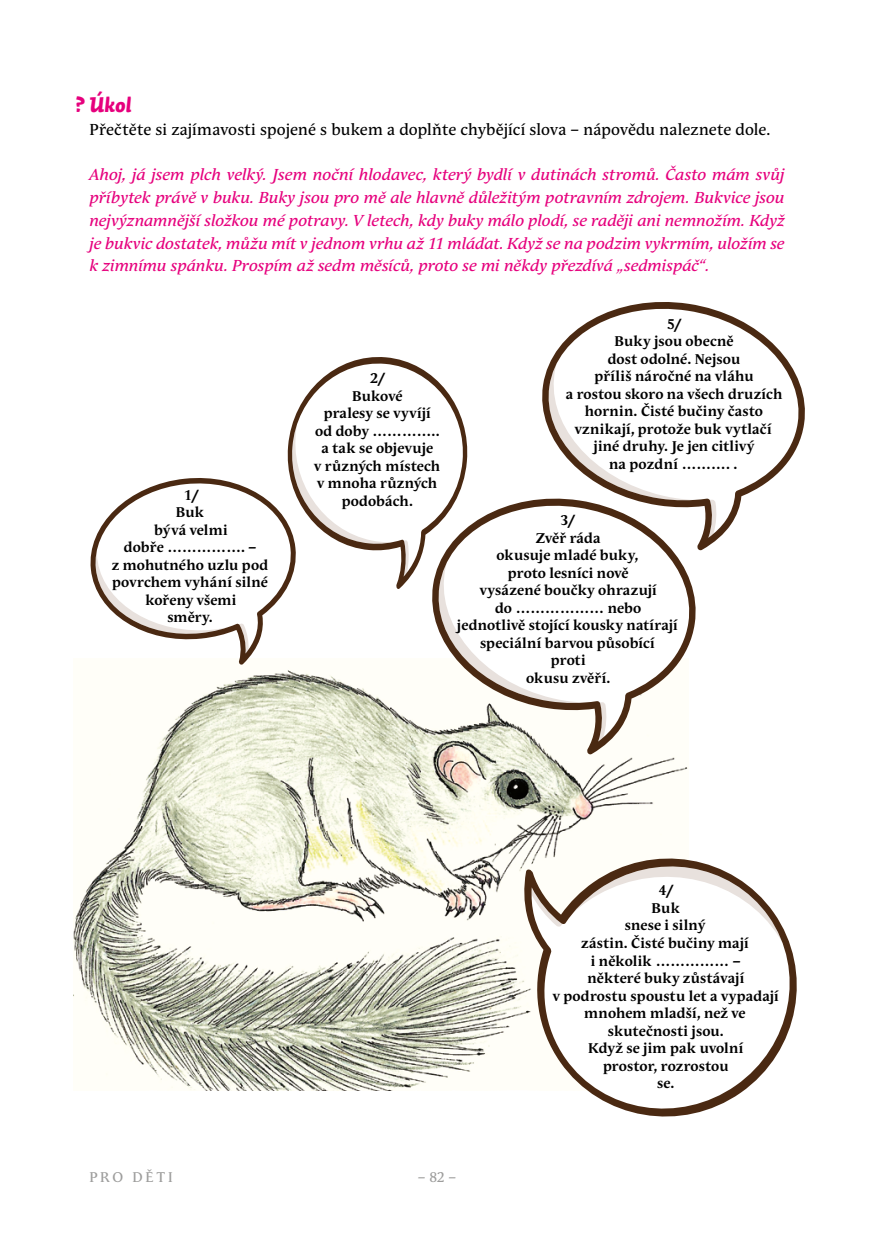
<style>
.page{position:relative;width:874px;height:1241px;background:#fff}
.page>*{position:absolute;margin:0;border:0;box-sizing:border-box;transform-origin:0 0}
.t1{font:21px "Auto 2 Black Italic LF";color:#e6007d}
.t2{font:italic 15.75px/22.8px "Andulka Text Pro";color:#e6007d;text-align:justify}
.t3{font:15.75px "Andulka Text Pro";letter-spacing:.005em;color:#000}
.t4{font:700 14px/17.5px "Andulka Text Pro";letter-spacing:.015em;color:#000;text-align:center}
.t5{font:14px "Andulka Text Pro";letter-spacing:.195em;color:#9d9d9c}
</style>
<div class="page">
<img style="left:74px;top:887px;width:385px;height:203px">
<svg style="left:459px;top:988px;width:338px;height:129px"></svg>
<svg style="left:88px;top:357px;width:709px;height:631px"></svg>
<svg style="left:522px;top:302px;width:283px;height:260px"></svg>
<h1 class="t1" style="left:75px;top:91px;width:58px">? Úkol</h1>
<p class="t3" style="left:89px;top:120px;width:682px">Přečtěte si zajímavosti spojené s bukem a doplňte chybějící slova – nápovědu naleznete dole.</p>
<p class="t2" style="left:89px;top:164px;width:696px">Ahoj, já jsem plch velký. Jsem noční hlodavec, který bydlí v dutinách stromů. Často mám svůj příbytek právě v buku. Buky jsou pro mě ale hlavně důležitým potravním zdrojem. Bukvice jsou nejvýznamnější složkou mé potravy. V letech, kdy buky málo plodí, se raději ani nemnožím. Když je bukvic dostatek, můžu mít v jednom vrhu až 11 mláďat. Když se na podzim vykrmím, uložím se k zimnímu spánku. Prospím až sedm měsíců, proto se mi někdy přezdívá „sedmispáč“.</p>
<p class="t4" style="left:112px;top:486px;width:158px">1/<br>Buk<br>bývá velmi<br>dobře ……………. –<br>z mohutného uzlu pod povrchem vyhání silné kořeny všemi<br>směry.</p>
<p class="t4" style="left:314px;top:369px;width:127px">2/<br>Bukové<br>pralesy se vyvíjí od doby ………….. a tak se objevuje<br>v různých místech v mnoha různých podobách.</p>
<p class="t4" style="left:565px;top:315px;width:218px">5/<br>Buky jsou obecně<br>dost odolné. Nejsou<br>příliš náročné na vláhu<br>a rostou skoro na všech druzích hornin. Čisté bučiny často vznikají, protože buk vytlačí jiné druhy. Je jen citlivý<br>na pozdní ………. .</p>
<p class="t4" style="left:456px;top:511px;width:222px">3/<br>Zvěř ráda<br>okusuje mladé buky,<br>proto lesníci nově<br>vysázené boučky ohrazují<br>do ……………… nebo<br>jednotlivě stojící kousky natírají speciální barvou působící<br>proti<br>okusu zvěří.</p>
<p class="t5" style="left:89px;top:1168px;width:85px">PRO DĚTI</p>
<p class="t5" style="left:417px;top:1168px;width:40px">– 82 –</p>
<p class="t4" style="left:552px;top:881px;width:227px">4/<br>Buk<br>snese i silný<br>zástin. Čisté bučiny mají<br>i několik …………… –<br>některé buky zůstávají<br>v podrostu spoustu let a vypadají mnohem mladší, než ve skutečnosti jsou.<br>Když se jim pak uvolní<br>prostor, rozrostou<br>se.</p>
</div>
